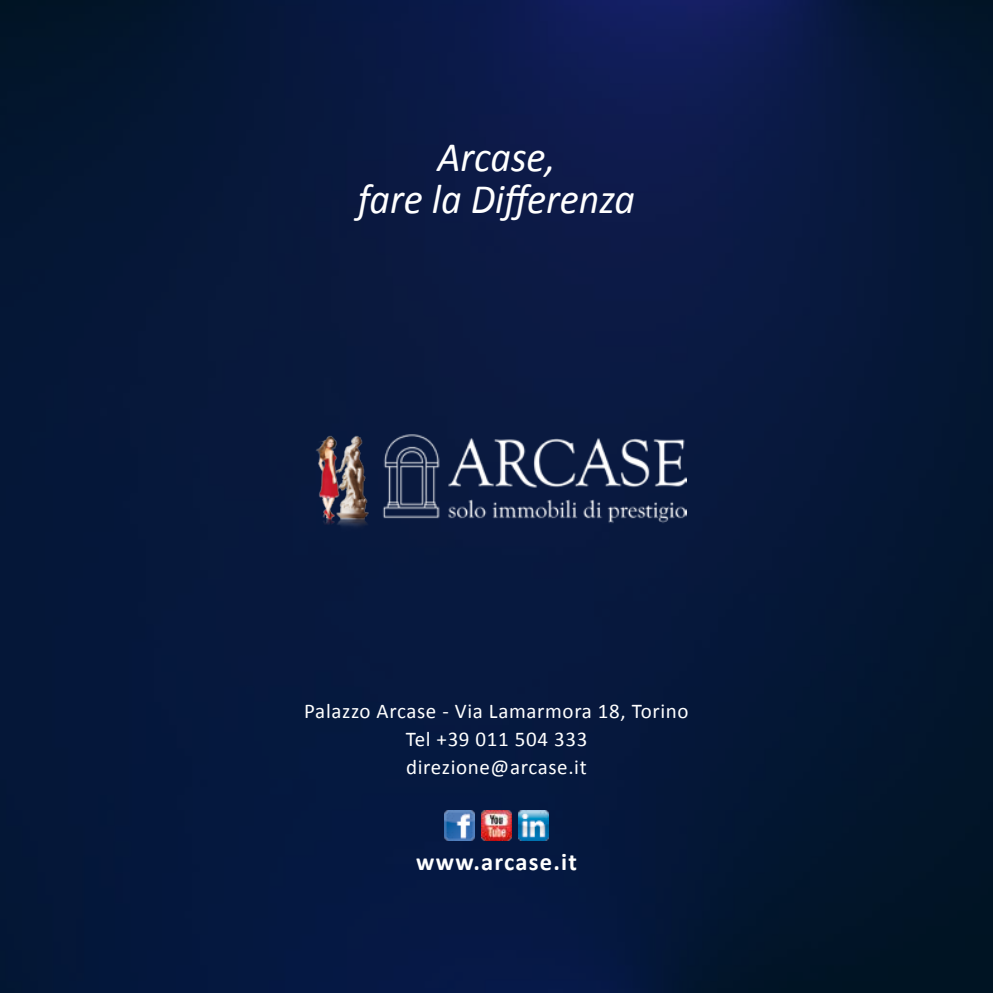
<style>
.page{position:relative;width:993px;height:993px;background:#fff}
.page>*{position:absolute;margin:0;border:0;box-sizing:border-box;transform-origin:0 0}
.t1{font:italic 42px/42px "Calibri";color:#fff;text-align:center;scale:.95 1}
.t2{font:700 24.5px "Calibri";letter-spacing:.05em;color:#fff}
.t3{font:21px/28px "Calibri";letter-spacing:.03em;color:#fff;text-align:center}
</style>
<div class="page">
<img style="left:0;top:0;width:992px;height:992px">
<img style="left:444px;top:810px;width:30px;height:30px">
<img style="left:481px;top:810px;width:30px;height:30px">
<img style="left:518px;top:810px;width:30px;height:30px">
<img style="left:311px;top:433px;width:62px;height:102px">
<img style="left:382px;top:433px;width:304px;height:96px">
<h1 class="t1" style="left:358px;top:134px;width:293px">Arcase,<br>fare la Differenza</h1>
<p class="t3" style="left:304px;top:696px;width:386px">Palazzo Arcase - Via Lamarmora 18, Torino<br>Tel +39 011 504 333<br>direzione@arcase.it</p>
<p class="t2" style="left:416px;top:846px;width:162px">www.arcase.it</p>
</div>
